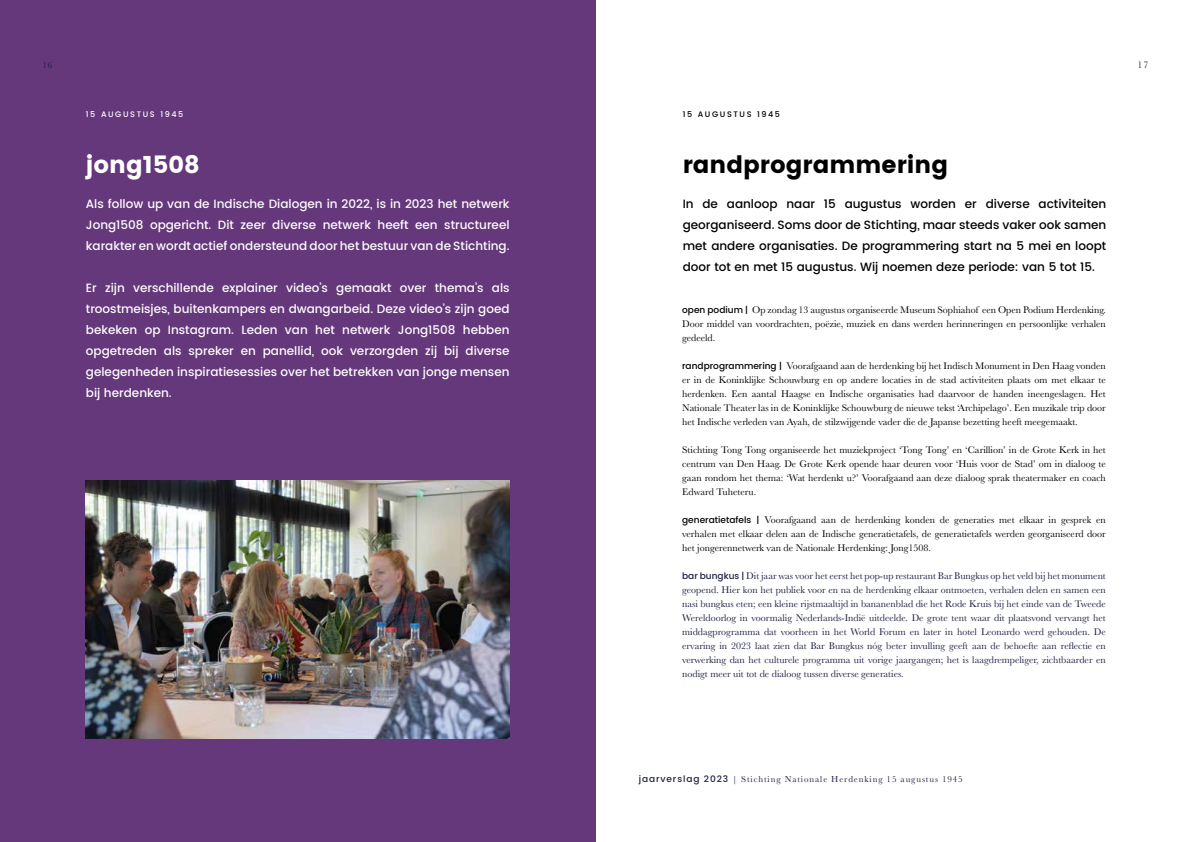
<style>
.page{position:relative;width:1191px;height:842px;background:#fff}
.page>*{position:absolute;margin:0;border:0;box-sizing:border-box;transform-origin:0 0}
.t1{font:700 24px "Poppins";color:#000}
.t2{font:700 24px "Poppins";color:#fff}
.t3{font:500 12px/21px "Poppins";color:#fffdfe;text-align:justify}
.t4{font:500 12px/21px "Poppins";color:#000;text-align:justify}
.t5{font:10px/14px "Baskerville";color:#000;text-align:justify}
.t6{font:10px/14px "Baskerville";color:#1c1f3f;text-align:justify}
.t7{font:9px "Baskerville";letter-spacing:.1em;color:#1c1f3f}
.t8{font:500 8px "Poppins";letter-spacing:.2em;color:#fffdfe}
.t9{font:500 8px "Poppins";letter-spacing:.2em;color:#000}
.s1{font-family:"Poppins";font-weight:500;font-size:9px}
.s2{font-family:"Poppins";font-weight:500}
</style>
<div class="page">
<div style="left:0;top:0;width:595px;height:842px;background:#65377b"></div>
<img style="left:86px;top:480px;width:423px;height:259px">
<p class="t7" style="left:43px;top:59px;width:11px">16</p>
<p class="t6" style="left:1137px;top:58px;width:12px">17</p>
<p class="t8" style="left:86px;top:108px;width:99px">15 AUGUSTUS 1945</p>
<h1 class="t2" style="left:86px;top:151px;width:115px">jong1508</h1>
<p class="t3" style="left:86px;top:194px;width:425px">Als follow up van de Indische Dialogen in 2022, is in 2023 het netwerk Jong1508 opgericht. Dit zeer diverse netwerk heeft een structureel karakter en wordt actief ondersteund door het bestuur van de Stichting.</p>
<p class="t3" style="left:86px;top:278px;width:425px">Er zijn verschillende explainer video’s gemaakt over thema’s als troostmeisjes, buitenkampers en dwangarbeid. Deze video’s zijn goed bekeken op Instagram. Leden van het netwerk Jong1508 hebben opgetreden als spreker en panellid, ook verzorgden zij bij diverse gelegenheden inspiratiesessies over het betrekken van jonge mensen bij herdenken.</p>
<p class="t9" style="left:682px;top:108px;width:99px">15 AUGUSTUS 1945</p>
<h1 class="t1" style="left:682px;top:151px;width:267px">randprogrammering</h1>
<p class="t4" style="left:682px;top:194px;width:425px">In de aanloop naar 15 augustus worden er diverse activiteiten georganiseerd. Soms door de Stichting, maar steeds vaker ook samen met andere organisaties. De programmering start na 5 mei en loopt door tot en met 15 augustus. Wij noemen deze periode: van 5 tot 15.</p>
<p class="t5" style="left:682px;top:303px;width:425px"><span class="s1">open podium |</span> Op zondag 13 augustus organiseerde Museum Sophiahof een Open Podium Herdenking.<br>Door middel van voordrachten, poëzie, muziek en dans werden herinneringen en persoonlijke verhalen gedeeld.</p>
<p class="t5" style="left:682px;top:359px;width:425px"><span class="s1">randprogrammering |</span> Voorafgaand aan de herdenking bij het Indisch Monument in Den Haag vonden er in de Koninklijke Schouwburg en op andere locaties in de stad activiteiten plaats om met elkaar te herdenken. Een aantal Haagse en Indische organisaties had daarvoor de handen ineengeslagen. Het Nationale Theater las in de Koninklijke Schouwburg de nieuwe tekst ‘Archipelago’. Een muzikale trip door het Indische verleden van Ayah, de stilzwijgende vader die de Japanse bezetting heeft meegemaakt.</p>
<p class="t5" style="left:682px;top:443px;width:425px">Stichting Tong Tong organiseerde het muziekproject ‘Tong Tong’ en ‘Carillion’ in de Grote Kerk in het centrum van Den Haag. De Grote Kerk opende haar deuren voor ‘Huis voor de Stad’ om in dialoog te gaan rondom het thema: ‘Wat herdenkt u?’ Voorafgaand aan deze dialoog sprak theatermaker en coach Edward Tuheteru.</p>
<p class="t5" style="left:682px;top:513px;width:425px"><span class="s1">generatietafels |</span> Voorafgaand aan de herdenking konden de generaties met elkaar in gesprek en verhalen met elkaar delen aan de Indische generatietafels, de generatietafels werden georganiseerd door het jongerennetwerk van de Nationale Herdenking: Jong1508.</p>
<p class="t6" style="left:682px;top:569px;width:425px"><span class="s1">bar bungkus |</span> Dit jaar was voor het eerst het pop-up restaurant Bar Bungkus op het veld bij het monument geopend. Hier kon het publiek voor en na de herdenking elkaar ontmoeten, verhalen delen en samen een nasi bungkus eten; een kleine rijstmaaltijd in bananenblad die het Rode Kruis bij het einde van de Tweede Wereldoorlog in voormalig Nederlands-Indië uitdeelde. De grote tent waar dit plaatsvond vervangt het middagprogramma dat voorheen in het World Forum en later in hotel Leonardo werd gehouden. De ervaring in 2023 laat zien dat Bar Bungkus nóg beter invulling geeft aan de behoefte aan reflectie en verwerking dan het culturele programma uit vorige jaargangen; het is laagdrempeliger, zichtbaarder en nodigt meer uit tot de dialoog tussen diverse generaties.</p>
<p class="t7" style="left:639px;top:773px;width:325px"><span class="s2">jaarverslag 2023</span> | Stichting Nationale Herdenking 15 augustus 1945</p>
</div>
